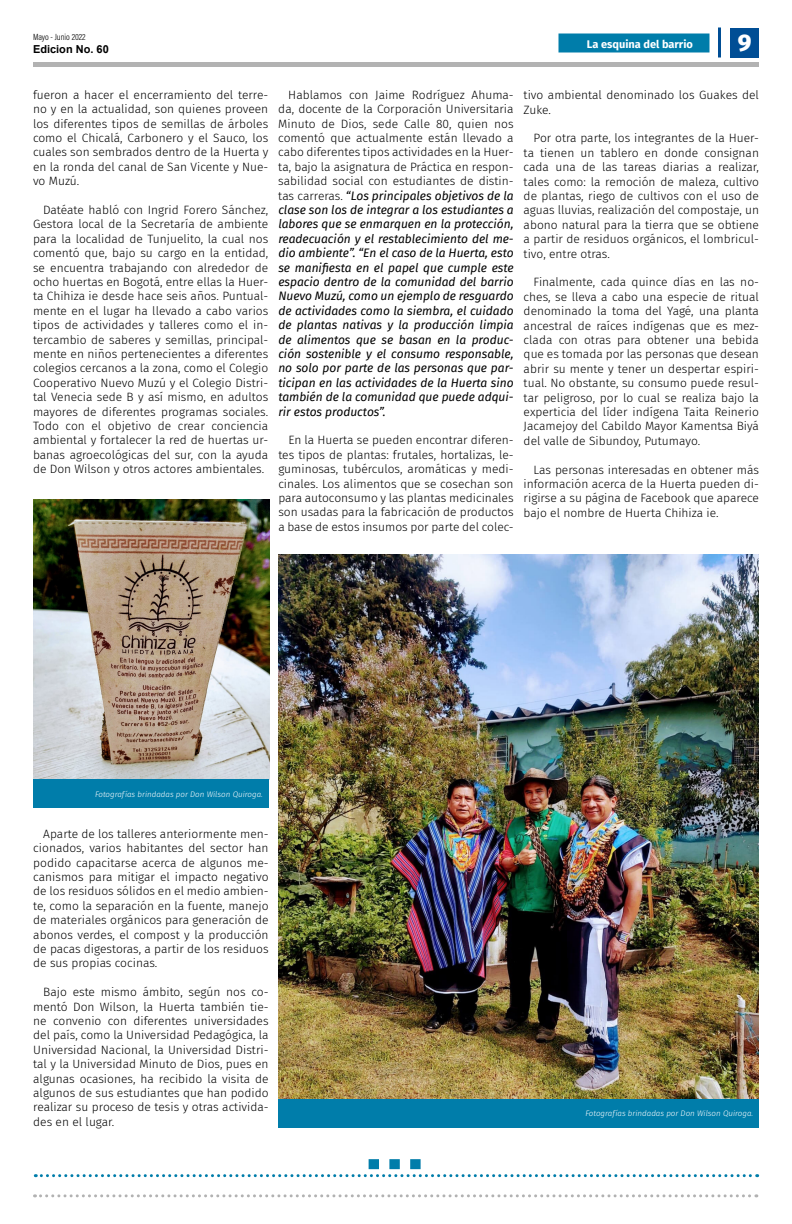
<style>
.page{position:relative;width:792px;height:1224px;background:#fff}
.page>*{position:absolute;margin:0;border:0;box-sizing:border-box;transform-origin:0 0}
.t1{font:800 24px "Fira Sans";color:#fff}
.t2{font:300 12px/14.4px "Fira Sans";color:#000;text-align:justify}
.t3{font:italic 12px/14.4px "Fira Sans";color:#000;text-align:justify}
.t4{font:700 11px "Fira Sans";color:#fff}
.t5{font:700 11px "Arial";color:#000}
.t6{font:9px "Acumin Variable Concept";letter-spacing:-.115em;color:#000}
.t7{font:italic 300 8px "Fira Sans";color:#fff}
.s1{font-weight:300;font-style:normal}
</style>
<div class="page">
<div style="left:33px;top:62px;width:726px;height:5px;background:#b2b2b2"></div>
<div style="left:730px;top:28px;width:29px;height:30px;background:#004e95"></div>
<svg style="left:41px;top:1194px;width:716px;height:3px"></svg>
<hr style="left:718px;top:28px;width:3px;height:30px;background:#004e95">
<div style="left:558px;top:34px;width:152px;height:18px;background:#007daa"></div>
<img style="left:278px;top:555px;width:481px;height:544px">
<svg style="left:35px;top:1159px;width:723px;height:18px"></svg>
<img style="left:33px;top:500px;width:236px;height:280px">
<div style="left:33px;top:780px;width:236px;height:28px;background:#007daa"></div>
<div style="left:278px;top:1099px;width:481px;height:28px;background:#007daa"></div>
<p class="t6" style="left:33px;top:30px;width:55px">Mayo - Junio 2022</p>
<p class="t5" style="left:33px;top:41px;width:77px">Edicion No. 60</p>
<p class="t2" style="left:33px;top:87px;width:237px">fueron a hacer el encerramiento del terre&shy;no y en la actualidad, son quienes proveen los diferentes tipos de semillas de árboles como el Chicalá, Carbonero y el Sauco, los cuales son sembrados dentro de la Huerta y en la ronda del canal de San Vicente y Nue&shy;vo Muzú.</p>
<p class="t2" style="left:33px;top:203px;width:237px;text-indent:10px">Datéate habló con Ingrid Forero Sánchez, Gestora local de la Secretaría de ambiente para la localidad de Tunjuelito, la cual nos comentó que, bajo su cargo en la entidad, se encuentra trabajando con alrededor de ocho huertas en Bogotá, entre ellas la Huer&shy;ta Chihiza ie desde hace seis años. Puntual&shy;mente en el lugar ha llevado a cabo varios tipos de actividades y talleres como el in&shy;tercambio de saberes y semillas, principal&shy;mente en niños pertenecientes a diferentes colegios cercanos a la zona, como el Colegio Cooperativo Nuevo Muzú y el Colegio Distri&shy;tal Venecia sede B y así mismo, en adultos mayores de diferentes programas sociales.<br>Todo con el objetivo de crear conciencia ambiental y fortalecer la red de huertas ur&shy;banas agroecológicas del sur, con la ayuda de Don Wilson y otros actores ambientales.</p>
<p class="t3" style="left:278px;top:87px;width:237px;text-indent:10px"><span class="s1">Hablamos con Jaime Rodríguez Ahuma&shy;da, docente de la Corporación Universitaria Minuto de Dios, sede Calle 80, quien nos comentó que actualmente están llevado a cabo diferentes tipos actividades en la Huer&shy;ta, bajo la asignatura de Práctica en respon&shy;sabilidad social con estudiantes de distin&shy;tas carreras.</span> “Los principales objetivos de la clase son los de integrar a los estudiantes a labores que se enmarquen en la protección, readecuación y el restablecimiento del me&shy;dio ambiente”. “En el caso de la Huerta, esto se manifiesta en el papel que cumple este espacio dentro de la comunidad del barrio Nuevo Muzú, como un ejemplo de resguardo de actividades como la siembra, el cuidado de plantas nativas y la producción limpia de alimentos que se basan en la produc&shy;ción sostenible y el consumo responsable, no solo por parte de las personas que par&shy;ticipan en las actividades de la Huerta sino también de la comunidad que puede adqui&shy;rir estos productos”.</p>
<p class="t2" style="left:278px;top:433px;width:237px;text-indent:10px">En la Huerta se pueden encontrar diferen&shy;tes tipos de plantas: frutales, hortalizas, le&shy;guminosas, tubérculos, aromáticas y medi&shy;cinales. Los alimentos que se cosechan son para autoconsumo y las plantas medicinales son usadas para la fabricación de productos a base de estos insumos por parte del colec-</p>
<p class="t4" style="left:587px;top:35px;width:107px">La esquina del barrio</p>
<p class="t1" style="left:738px;top:22px;width:15px">9</p>
<p class="t2" style="left:524px;top:88px;width:237px">tivo ambiental denominado los Guakes del<br>Zuke.</p>
<p class="t2" style="left:524px;top:131px;width:237px;text-indent:10px">Por otra parte, los integrantes de la Huer&shy;ta tienen un tablero en donde consignan cada una de las tareas diarias a realizar, tales como: la remoción de maleza, cultivo de plantas, riego de cultivos con el uso de aguas lluvias, realización del compostaje, un abono natural para la tierra que se obtiene a partir de residuos orgánicos, el lombricul&shy;tivo, entre otras.</p>
<p class="t2" style="left:524px;top:275px;width:237px;text-indent:10px">Finalmente, cada quince días en las no&shy;ches, se lleva a cabo una especie de ritual denominado la toma del Yagé, una planta ancestral de raíces indígenas que es mez&shy;clada con otras para obtener una bebida que es tomada por las personas que desean abrir su mente y tener un despertar espiri&shy;tual. No obstante, su consumo puede resul&shy;tar peligroso, por lo cual se realiza bajo la experticia del líder indígena Taita Reinerio Jacamejoy del Cabildo Mayor Kamentsa Biyá del valle de Sibundoy, Putumayo.</p>
<p class="t2" style="left:524px;top:462px;width:237px;text-indent:10px">Las personas interesadas en obtener más información acerca de la Huerta pueden di&shy;rigirse a su página de Facebook que aparece bajo el nombre de Huerta Chihiza ie.</p>
<p class="t7" style="left:95px;top:788px;width:169px">Fotografías brindadas por Don Wilson Quiroga.</p>
<p class="t2" style="left:33px;top:826px;width:237px;text-indent:10px">Aparte de los talleres anteriormente men&shy;cionados, varios habitantes del sector han podido capacitarse acerca de algunos me&shy;canismos para mitigar el impacto negativo de los residuos sólidos en el medio ambien&shy;te, como la separación en la fuente, manejo de materiales orgánicos para generación de abonos verdes, el compost y la producción de pacas digestoras, a partir de los residuos de sus propias cocinas.</p>
<p class="t2" style="left:33px;top:985px;width:237px;text-indent:10px">Bajo este mismo ámbito, según nos co&shy;mentó Don Wilson, la Huerta también tie&shy;ne convenio con diferentes universidades del país, como la Universidad Pedagógica, la Universidad Nacional, la Universidad Distri&shy;tal y la Universidad Minuto de Dios, pues en algunas ocasiones, ha recibido la visita de algunos de sus estudiantes que han podido realizar su proceso de tesis y otras activida&shy;des en el lugar.</p>
<p class="t7" style="left:585px;top:1107px;width:169px">Fotografías brindadas por Don Wilson Quiroga.</p>
</div>
